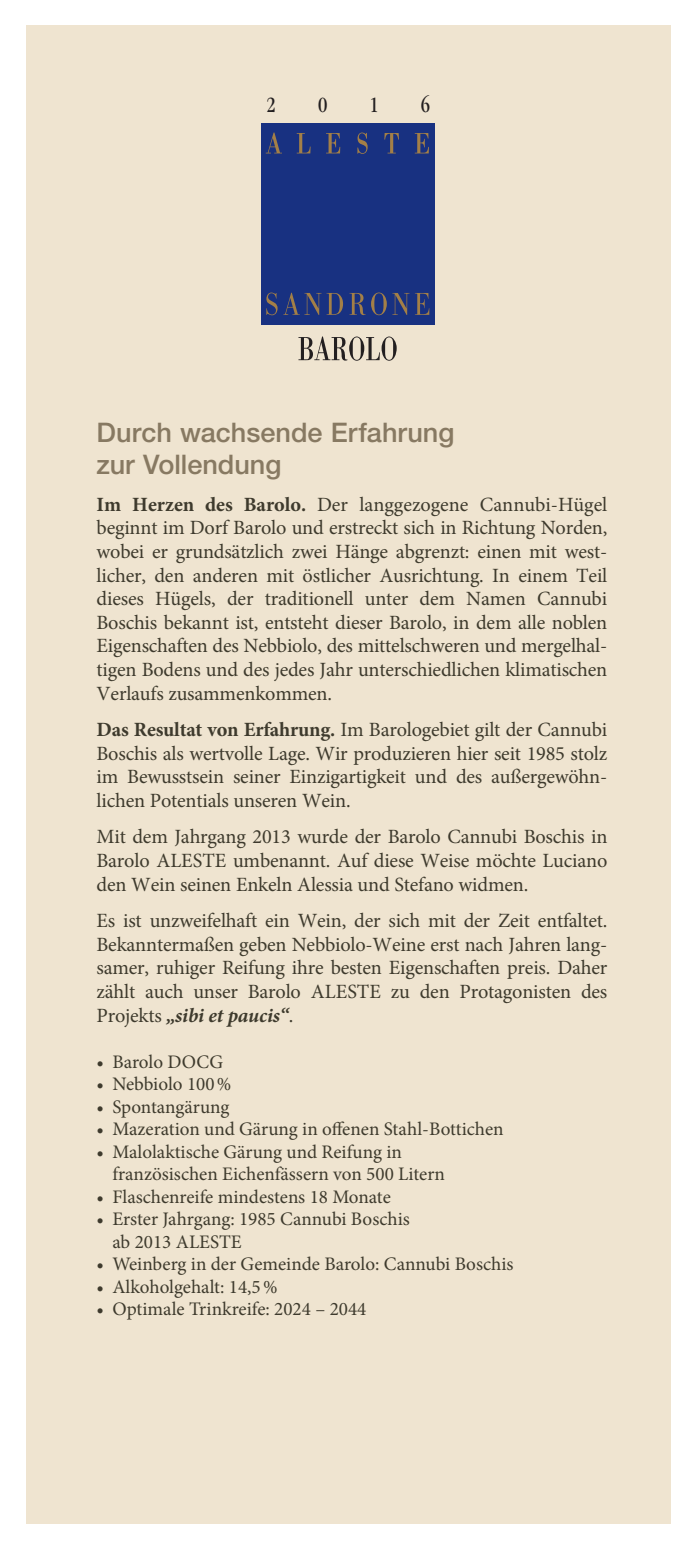
<style>
.page{position:relative;width:696px;height:1550px;background:#fff}
.page>*{position:absolute;margin:0;border:0;box-sizing:border-box;transform-origin:0 0}
.t1{font:500 27px/32.4px "Helvetica Neue LT Std";color:#877962}
.t2{font:condensed 22.5px "ITC Garamond Std";color:#231f20}
.t3{font:20.25px/23.6px "Minion Pro";letter-spacing:-.01em;color:#3e3a2d;text-align:justify}
.t4{font:19.12px/22.5px "Minion Pro";color:#3e3a2d}
.s1{font-weight:700}
.s2{font-weight:700;font-style:italic}
</style>
<div class="page">
<div style="left:26px;top:26px;width:644px;height:1498px;background:#efe4d0"></div>
<svg style="left:298px;top:336px;width:98px;height:25px"></svg>
<div style="left:261px;top:123px;width:173px;height:202px;background:#183181"></div>
<svg style="left:266px;top:293px;width:11px;height:22px"></svg>
<svg style="left:283px;top:293px;width:60px;height:22px"></svg>
<svg style="left:349px;top:293px;width:16px;height:22px"></svg>
<svg style="left:371px;top:293px;width:15px;height:22px"></svg>
<svg style="left:392px;top:293px;width:37px;height:22px"></svg>
<svg style="left:265px;top:133px;width:163px;height:21px"></svg>
<p class="t2" style="left:266px;top:92px;width:11px">2</p>
<p class="t2" style="left:318px;top:92px;width:11px">0</p>
<p class="t2" style="left:369px;top:92px;width:11px">1</p>
<p class="t2" style="left:420px;top:92px;width:11px">6</p>
<h1 class="t1" style="left:96px;top:416px;width:359px">Durch wachsende Erfahrung zur Vollendung</h1>
<p class="t3" style="left:96px;top:492px;width:512px"><span class="s1">Im Herzen des Barolo.</span> Der langgezogene Cannubi-Hügel beginnt im Dorf Barolo und erstreckt sich in Richtung Norden, wobei er grundsätzlich zwei Hänge abgrenzt: einen mit west&shy;licher, den anderen mit östlicher Ausrichtung. In einem Teil dieses Hügels, der traditionell unter dem Namen Cannubi Boschis bekannt ist, entsteht dieser Barolo, in dem alle noblen Eigenschaften des Nebbiolo, des mittelschweren und mergelhal&shy;tigen Bodens und des jedes Jahr unterschiedlichen klimatischen Verlaufs zusammenkommen.</p>
<p class="t3" style="left:96px;top:718px;width:512px"><span class="s1">Das Resultat von Erfahrung.</span> Im Barologebiet gilt der Cannubi Boschis als wertvolle Lage. Wir produzieren hier seit 1985 stolz im Bewusstsein seiner Einzigartigkeit und des außergewöhn&shy;lichen Potentials unseren Wein.</p>
<p class="t3" style="left:96px;top:825px;width:512px">Mit dem Jahrgang 2013 wurde der Barolo Cannubi Boschis in Barolo ALESTE umbenannt. Auf diese Weise möchte Luciano den Wein seinen Enkeln Alessia und Stefano widmen.</p>
<p class="t3" style="left:96px;top:909px;width:512px">Es ist unzweifelhaft ein Wein, der sich mit der Zeit entfaltet.<br>Bekanntermaßen geben Nebbiolo-Weine erst nach Jahren lang&shy;samer, ruhiger Reifung ihre besten Eigenschaften preis. Daher zählt auch unser Barolo ALESTE zu den Protagonisten des Projekts <span class="s2">„sibi et paucis“</span>.</p>
<p class="t4" style="left:96px;top:1050px;width:128px">• Barolo DOCG</p>
<p class="t4" style="left:96px;top:1073px;width:136px">• Nebbiolo 100%</p>
<p class="t4" style="left:96px;top:1095px;width:134px">• Spontangärung</p>
<p class="t4" style="left:96px;top:1118px;width:408px">• Mazeration und Gärung in offenen Stahl-Bottichen</p>
<p class="t4" style="left:112px;top:1140px;width:334px;text-indent:-16px">• Malolaktische Gärung und Reifung in französischen Eichenfässern von 500 Litern</p>
<p class="t4" style="left:96px;top:1185px;width:295px">• Flaschenreife mindestens 18 Monate</p>
<p class="t4" style="left:112px;top:1208px;width:299px;text-indent:-16px">• Erster Jahrgang: 1985 Cannubi Boschis ab 2013 ALESTE</p>
<p class="t4" style="left:96px;top:1253px;width:418px">• Weinberg in der Gemeinde Barolo: Cannubi Boschis</p>
<p class="t4" style="left:96px;top:1275px;width:182px">• Alkoholgehalt: 14,5%</p>
<p class="t4" style="left:96px;top:1298px;width:271px">• Optimale Trinkreife: 2024 – 2044</p>
</div>
